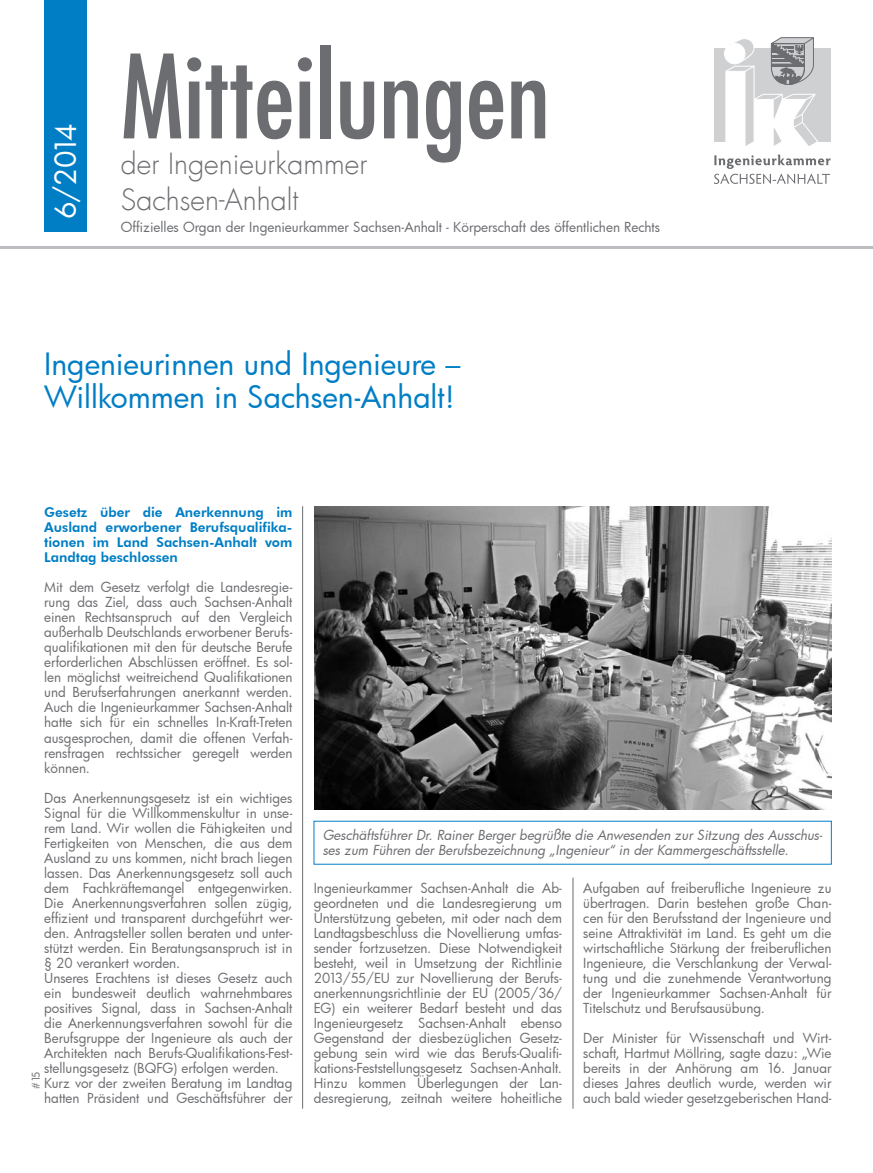
<style>
.page{position:relative;width:873px;height:1173px;background:#fff}
.page>*{position:absolute;margin:0;border:0;box-sizing:border-box;transform-origin:0 0}
.t1{font:condensed 112.5px "Futura LT";color:#6c6d70}
.t2{font:30px/33px "Futura Bk";color:#007ec5}
.t3{font:300 28.5px/35.4px "Futura LT";color:#6c6d70}
.t4{font:28.5px "Futura Bk";color:#fff}
.t5{font:13.5px/15px "Futura Bk";letter-spacing:-.005em;color:#6c6d70;text-align:justify}
.t6{font:italic 13.5px/15px "Futura Bk";color:#6c6d70}
.t7{font:800 13.5px/15px "Futura BT";color:#007ec5;text-align:justify}
.t8{font:10.5px "Futura Bk";color:#6c6d70}
</style>
<div class="page">
<img style="left:314px;top:506px;width:517px;height:303px">
<svg style="left:714px;top:155px;width:116px;height:29px"></svg>
<div style="left:714px;top:48px;width:116px;height:93px;background:#cfd0d2"></div>
<svg style="left:722px;top:37px;width:97px;height:109px"></svg>
<div style="left:44px;top:0;width:43px;height:232px;background:#007ec5"></div>
<hr style="left:0;top:246px;width:872px;height:2px;background:#bcbdc0">
<hr style="left:572px;top:877px;width:1px;height:231px;background:#6c6d70">
<hr style="left:302px;top:506px;width:1px;height:602px;background:#6c6d70">
<h3 class="t4" style="left:46px;top:219px;width:98px;rotate:-90deg">6/2014</h3>
<h1 class="t1" style="left:121px;top:29px;width:430px">Mitteilungen</h1>
<h3 class="t3" style="left:121px;top:147px;width:248px">der Ingenieurkammer<br>Sachsen-Anhalt</h3>
<p class="t5" style="left:121px;top:219px;width:540px">Offizielles Organ der Ingenieurkammer Sachsen-Anhalt - Körperschaft des öffentlichen Rechts</p>
<h2 class="t2" style="left:44px;top:347px;width:417px">Ingenieurinnen und Ingenieure –<br>Willkommen in Sachsen-Anhalt!</h2>
<p class="t7" style="left:44px;top:505px;width:250px">Gesetz über die Anerkennung im Ausland erworbener Berufsqualifika&shy;tionen im Land Sachsen-Anhalt vom Landtag beschlossen</p>
<p class="t5" style="left:44px;top:579px;width:250px">Mit dem Gesetz verfolgt die Landesregie&shy;rung das Ziel, dass auch Sachsen-Anhalt einen Rechtsanspruch auf den Vergleich außerhalb Deutschlands erworbener Berufs&shy;qualifikationen mit den für deutsche Berufe erforderlichen Abschlüssen eröffnet. Es sol&shy;len möglichst weitreichend Qualifikationen und Berufserfahrungen anerkannt werden.<br>Auch die Ingenieurkammer Sachsen-Anhalt hatte sich für ein schnelles In-Kraft-Treten ausgesprochen, damit die offenen Verfah&shy;rensfragen rechtssicher geregelt werden können.</p>
<p class="t5" style="left:44px;top:789px;width:250px;text-align:left">Das Anerkennungsgesetz ist ein wichtiges Signal für die Willkommenskultur in unse&shy;rem Land. Wir wollen die Fähigkeiten und Fertigkeiten von Menschen, die aus dem Ausland zu uns kommen, nicht brach liegen lassen. Das Anerkennungsgesetz soll auch dem Fachkräftemangel entgegenwirken.<br>Die Anerkennungsverfahren sollen zügig, effizient und transparent durchgeführt wer&shy;den. Antragsteller sollen beraten und unter&shy;stützt werden. Ein Beratungsanspruch ist in § 20 verankert worden.<br>Unseres Erachtens ist dieses Gesetz auch ein bundesweit deutlich wahrnehmbares positives Signal, dass in Sachsen-Anhalt die Anerkennungsverfahren sowohl für die Berufsgruppe der Ingenieure als auch der Architekten nach Berufs-Qualifikations-Fest&shy;stellungsgesetz (BQFG) erfolgen werden.<br>Kurz vor der zweiten Beratung im Landtag hatten Präsident und Geschäftsführer der</p>
<p class="t8" style="left:29px;top:1088px;width:19px;rotate:-90deg">#15</p>
<p class="t6" style="left:322px;top:827px;width:501px">Geschäftsführer Dr. Rainer Berger begrüßte die Anwesenden zur Sitzung des Ausschus&shy;ses zum Führen der Berufsbezeichnung „Ingenieur“ in der Kammergeschäftsstelle.</p>
<p class="t5" style="left:314px;top:879px;width:250px">Ingenieurkammer Sachsen-Anhalt die Ab&shy;geordneten und die Landesregierung um Unterstützung gebeten, mit oder nach dem Landtagsbeschluss die Novellierung umfas&shy;sender fortzusetzen. Diese Notwendigkeit besteht, weil in Umsetzung der Richtlinie 2013/55/EU zur Novellierung der Berufs&shy;anerkennungsrichtlinie der EU (2005/36/ EG) ein weiterer Bedarf besteht und das Ingenieurgesetz Sachsen-Anhalt ebenso Gegenstand der diesbezüglichen Gesetz&shy;gebung sein wird wie das Berufs-Qualifi&shy;kations-Feststellungsgesetz Sachsen-Anhalt.<br>Hinzu kommen Überlegungen der Lan&shy;desregierung, zeitnah weitere hoheitliche</p>
<p class="t5" style="left:583px;top:879px;width:250px">Aufgaben auf freiberufliche Ingenieure zu übertragen. Darin bestehen große Chan&shy;cen für den Berufsstand der Ingenieure und seine Attraktivität im Land. Es geht um die wirtschaftliche Stärkung der freiberuflichen Ingenieure, die Verschlankung der Verwal&shy;tung und die zunehmende Verantwortung der Ingenieurkammer Sachsen-Anhalt für Titelschutz und Berufsausübung.</p>
<p class="t5" style="left:583px;top:1029px;width:250px">Der Minister für Wissenschaft und Wirt&shy;schaft, Hartmut Möllring, sagte dazu: „Wie bereits in der Anhörung am 16. Januar dieses Jahres deutlich wurde, werden wir auch bald wieder gesetzgeberischen Hand-</p>
</div>
